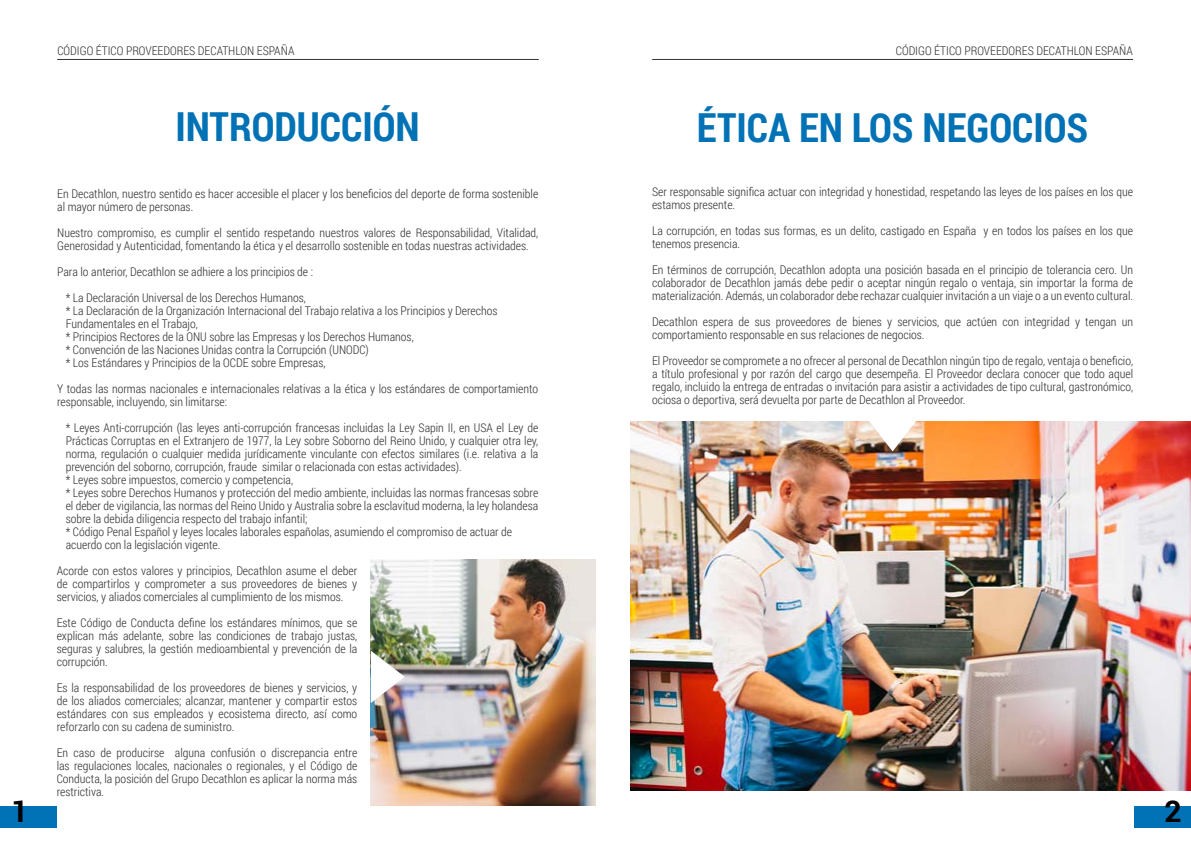
<style>
.page{position:relative;width:1191px;height:842px;background:#fff}
.page>*{position:absolute;margin:0;border:0;box-sizing:border-box;transform-origin:0 0}
.t1{font:700 40px "Roboto Condensed";color:#0072b5}
.t2{font:700 30px "Roboto";color:#000}
.t3{font:300 12px/13px "Roboto Condensed";color:#333232}
</style>
<div class="page">
<hr style="left:652px;top:59px;width:481px;height:1px;background:#333232">
<hr style="left:57px;top:59px;width:482px;height:1px;background:#333232">
<div style="left:0;top:806px;width:57px;height:22px;background:#0072b5"></div>
<div style="left:1134px;top:806px;width:57px;height:22px;background:#0072b5"></div>
<img style="left:371px;top:559px;width:224px;height:247px">
<img style="left:371px;top:651px;width:34px;height:52px">
<img style="left:631px;top:421px;width:560px;height:370px">
<svg style="left:866px;top:421px;width:52px;height:30px"></svg>
<p class="t3" style="left:57px;top:44px;width:238px">CÓDIGO ÉTICO PROVEEDORES DECATHLON ESPAÑA</p>
<p class="t3" style="left:896px;top:44px;width:238px">CÓDIGO ÉTICO PROVEEDORES DECATHLON ESPAÑA</p>
<h1 class="t1" style="left:175px;top:98px;width:246px">INTRODUCCIÓN</h1>
<h1 class="t1" style="left:697px;top:99px;width:393px">ÉTICA EN LOS NEGOCIOS</h1>
<p class="t3" style="left:57px;top:186px;width:482px">En Decathlon, nuestro sentido es hacer accesible el placer y los beneficios del deporte de forma sostenible al mayor número de personas.</p>
<p class="t3" style="left:57px;top:225px;width:482px">Nuestro compromiso, es cumplir el sentido respetando nuestros valores de Responsabilidad, Vitalidad,<br>Generosidad y Autenticidad, fomentando la ética y el desarrollo sostenible en todas nuestras actividades.</p>
<p class="t3" style="left:57px;top:258px;width:257px;line-height:26px;text-align:center">Para lo anterior, Decathlon se adhiere a los principios de : * La Declaración Universal de los Derechos Humanos,</p>
<p class="t3" style="left:66px;top:303px;width:433px">* La Declaración de la Organización Internacional del Trabajo relativa a los Principios y Derechos Fundamentales en el Trabajo,<br>* Principios Rectores de la ONU sobre las Empresas y los Derechos Humanos,<br>* Convención de las Naciones Unidas contra la Corrupción (UNODC)<br>* Los Estándares y Principios de la OCDE sobre Empresas,</p>
<p class="t3" style="left:57px;top:381px;width:482px">Y todas las normas nacionales e internacionales relativas a la ética y los estándares de comportamiento responsable, incluyendo, sin limitarse:</p>
<p class="t3" style="left:66px;top:420px;width:474px">* Leyes Anti-corrupción (las leyes anti-corrupción francesas incluidas la Ley Sapin II, en USA el Ley de Prácticas Corruptas en el Extranjero de 1977, la Ley sobre Soborno del Reino Unido, y cualquier otra ley, norma, regulación o cualquier medida jurídicamente vinculante con efectos similares (i.e. relativa a la prevención del soborno, corrupción, fraude similar o relacionada con estas actividades).<br>* Leyes sobre impuestos, comercio y competencia,<br>* Leyes sobre Derechos Humanos y protección del medio ambiente, incluidas las normas francesas sobre el deber de vigilancia, las normas del Reino Unido y Australia sobre la esclavitud moderna, la ley holandesa sobre la debida diligencia respecto del trabajo infantil;<br>* Código Penal Español y leyes locales laborales españolas, asumiendo el compromiso de actuar de acuerdo con la legislación vigente.</p>
<p class="t3" style="left:57px;top:563px;width:302px;text-align:justify">Acorde con estos valores y principios, Decathlon asume el deber de compartirlos y comprometer a sus proveedores de bienes y servicios, y aliados comerciales al cumplimiento de los mismos.</p>
<p class="t3" style="left:57px;top:615px;width:302px;text-align:justify">Este Código de Conducta define los estándares mínimos, que se explican más adelante, sobre las condiciones de trabajo justas, seguras y salubres, la gestión medioambiental y prevención de la corrupción.</p>
<p class="t3" style="left:57px;top:680px;width:302px;text-align:justify">Es la responsabilidad de los proveedores de bienes y servicios, y de los aliados comerciales; alcanzar, mantener y compartir estos estándares con sus empleados y ecosistema directo, así como reforzarlo con su cadena de suministro.</p>
<p class="t3" style="left:57px;top:745px;width:302px;text-align:justify">En caso de producirse alguna confusión o discrepancia entre las regulaciones locales, nacionales o regionales, y el Código de Conducta, la posición del Grupo Decathlon es aplicar la norma más restrictiva.</p>
<p class="t3" style="left:652px;top:185px;width:482px">Ser responsable significa actuar con integridad y honestidad, respetando las leyes de los países en los que estamos presente.</p>
<p class="t3" style="left:652px;top:224px;width:482px">La corrupción, en todas sus formas, es un delito, castigado en España y en todos los países en los que tenemos presencia.</p>
<p class="t3" style="left:652px;top:263px;width:482px;text-align:justify">En términos de corrupción, Decathlon adopta una posición basada en el principio de tolerancia cero. Un colaborador de Decathlon jamás debe pedir o aceptar ningún regalo o ventaja, sin importar la forma de materialización. Además, un colaborador debe rechazar cualquier invitación a un viaje o a un evento cultural.</p>
<p class="t3" style="left:652px;top:315px;width:482px">Decathlon espera de sus proveedores de bienes y servicios, que actúen con integridad y tengan un comportamiento responsable en sus relaciones de negocios.</p>
<p class="t3" style="left:652px;top:354px;width:482px;text-align:justify">El Proveedor se compromete a no ofrecer al personal de Decathlon ningún tipo de regalo, ventaja o beneficio, a título profesional y por razón del cargo que desempeña. El Proveedor declara conocer que todo aquel regalo, incluido la entrega de entradas o invitación para asistir a actividades de tipo cultural, gastronómico, ociosa o deportiva, será devuelta por parte de Decathlon al Proveedor.</p>
<h2 class="t2" style="left:12px;top:790px;width:19px">1</h2>
<h2 class="t2" style="left:1164px;top:790px;width:19px">2</h2>
</div>
